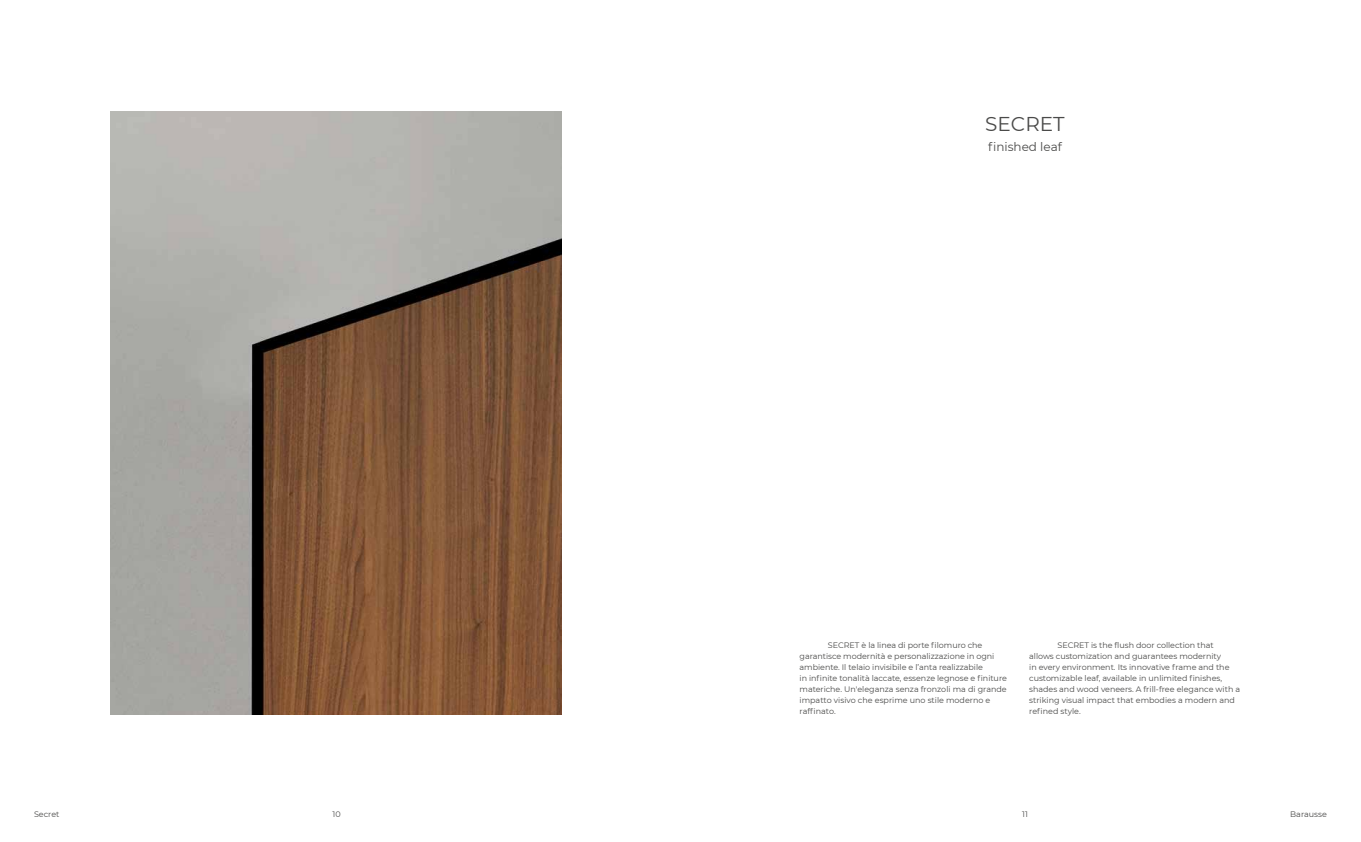
<style>
.page{position:relative;width:1361px;height:842px;background:#fff}
.page>*{position:absolute;margin:0;border:0;box-sizing:border-box;transform-origin:0 0}
.t1{font:20px "Montserrat";color:#4a4a49}
.t2{font:12px "Montserrat";color:#4a4a49}
.t3{font:8px/11px "Montserrat";letter-spacing:-.005em;color:#4a4a49}
</style>
<div class="page">
<img style="left:111px;top:112px;width:450px;height:602px">
<h1 class="t1" style="left:985px;top:110px;width:81px">SECRET</h1>
<h2 class="t2" style="left:988px;top:139px;width:75px">finished leaf</h2>
<p class="t3" style="left:799px;top:639px;width:209px;text-indent:28px">SECRET è la linea di porte filomuro che garantisce modernità e personalizzazione in ogni ambiente. Il telaio invisibile e l’anta realizzabile<br>in infinite tonalità laccate, essenze legnose e finiture materiche. Un'eleganza senza fronzoli ma di grande impatto visivo che esprime uno stile moderno e raffinato.</p>
<p class="t3" style="left:1029px;top:639px;width:212px;text-indent:28px">SECRET is the flush door collection that allows customization and guarantees modernity<br>in every environment. Its innovative frame and the customizable leaf, available in unlimited finishes, shades and wood veneers. A frill-free elegance with a striking visual impact that embodies a modern and refined style.</p>
<p class="t3" style="left:34px;top:809px;width:27px">Secret</p>
<p class="t3" style="left:333px;top:809px;width:10px">10</p>
<p class="t3" style="left:1022px;top:809px;width:7px">11</p>
<p class="t3" style="left:1290px;top:809px;width:38px">Barausse</p>
</div>
